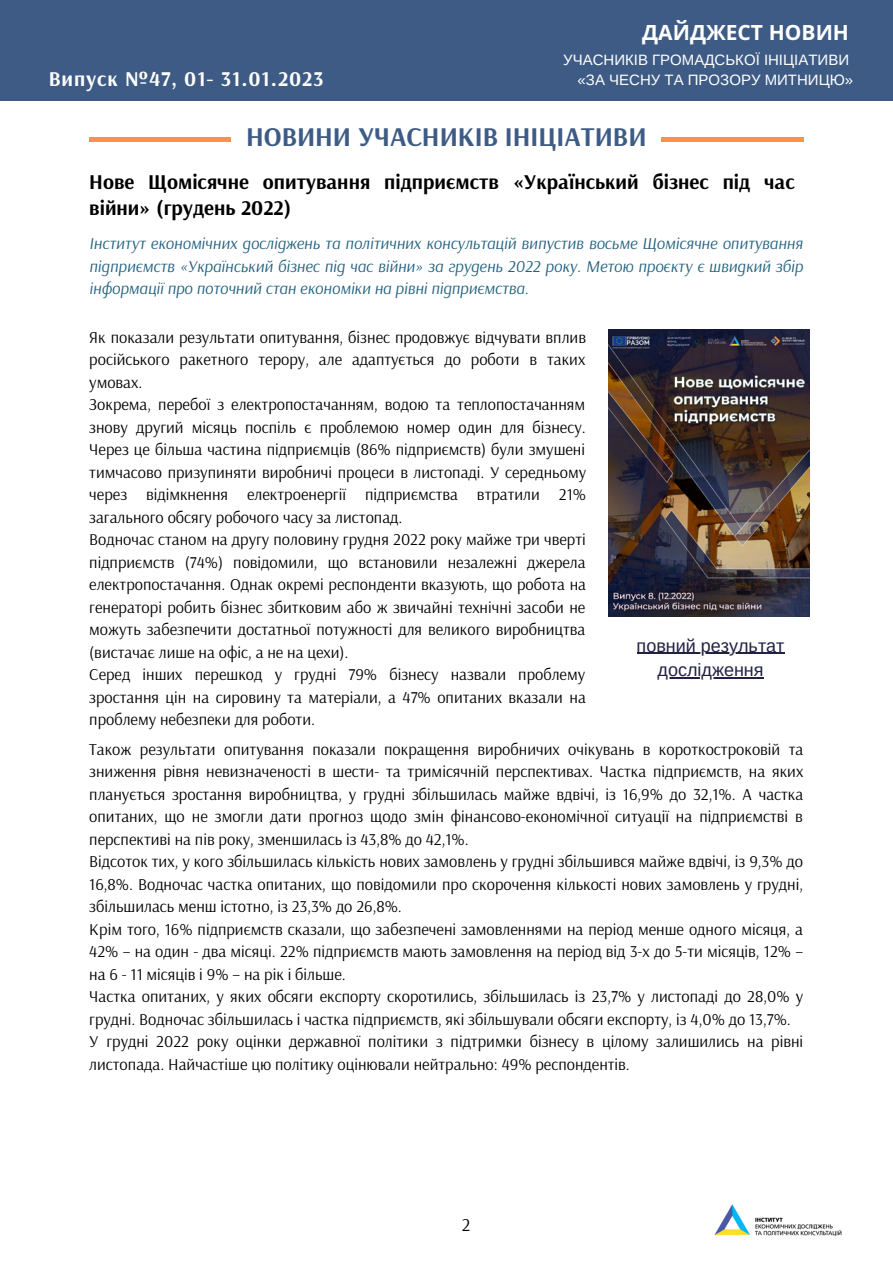
<style>
.page{position:relative;width:893px;height:1264px;background:#fff}
.page>*{position:absolute;margin:0;border:0;box-sizing:border-box;transform-origin:0 0}
.t1{font:700 27px "Arsenal";color:#3d5b84}
.t2{font:700 21px/25.8px "Arsenal";color:#000}
.t3{font:700 21px "Arsenal";letter-spacing:.045em;color:#fff}
.t4{font:700 21px "Noto Sans";color:#fff}
.t5{font:18px/24.8px "Arimo";color:#212243;text-align:center}
.t6{font:18px "Arsenal";color:#000}
.t7{font:16.5px/22.5px "Arsenal";color:#000}
.t8{font:italic 16.5px/22.5px "Arsenal";color:#22607e;text-align:justify}
.t9{font:15px "Arimo";color:#fff}
</style>
<div class="page">
<div style="left:0;top:0;width:892px;height:101px;background:#3d5b84"></div>
<div style="left:595px;top:137px;width:208px;height:5px;background:#ff914d"></div>
<div style="left:89px;top:137px;width:208px;height:5px;background:#ff914d"></div>
<div style="left:232px;top:132px;width:428px;height:39px;background:#fff"></div>
<img style="left:714px;top:1204px;width:128px;height:32px">
<img style="left:608px;top:330px;width:201px;height:286px">
<hr style="left:636px;top:652px;width:148px;height:2px;background:#212243">
<hr style="left:657px;top:677px;width:106px;height:1px;background:#212243">
<p class="t4" style="left:642px;top:17px;width:208px">ДАЙДЖЕСТ НОВИН</p>
<p class="t9" style="left:563px;top:51px;width:287px">УЧАСНИКІВ ГРОМАДСЬКОЇ ІНІЦІАТИВИ</p>
<p class="t3" style="left:49px;top:65px;width:276px">Випуск №47, 01- 31.01.2023</p>
<p class="t9" style="left:577px;top:71px;width:277px">«ЗА ЧЕСНУ ТА ПРОЗОРУ МИТНИЦЮ»</p>
<h1 class="t1" style="left:246px;top:119px;width:402px">НОВИНИ УЧАСНИКІВ ІНІЦІАТИВИ</h1>
<p class="t2" style="left:89px;top:168px;width:707px">Нове Щомісячне опитування підприємств «Український бізнес під час війни» (грудень 2022)</p>
<p class="t8" style="left:89px;top:232px;width:715px">Інститут економічних досліджень та політичних консультацій випустив восьме Щомісячне опитування підприємств «Український бізнес під час війни» за грудень 2022 року. Метою проєкту є швидкий збір інформації про поточний стан економіки на рівні підприємства.</p>
<p class="t7" style="left:89px;top:325px;width:498px">Як показали результати опитування, бізнес продовжує відчувати вплив російського ракетного терору, але адаптується до роботи в таких умовах.<br>Зокрема, перебої з електропостачанням, водою та теплопостачанням знову другий місяць поспіль є проблемою номер один для бізнесу.<br>Через це більша частина підприємців (86% підприємств) були змушені тимчасово призупиняти виробничі процеси в листопаді. У середньому через відімкнення електроенергії підприємства втратили 21% загального обсягу робочого часу за листопад.<br>Водночас станом на другу половину грудня 2022 року майже три чверті підприємств (74%) повідомили, що встановили незалежні джерела електропостачання. Однак окремі респонденти вказують, що робота на генераторі робить бізнес збитковим або ж звичайні технічні засоби не можуть забезпечити достатньої потужності для великого виробництва (вистачає лише на офіс, а не на цехи).<br>Серед інших перешкод у грудні 79% бізнесу назвали проблему зростання цін на сировину та матеріали, а 47% опитаних вказали на проблему небезпеки для роботи.</p>
<p class="t7" style="left:89px;top:737px;width:715px">Також результати опитування показали покращення виробничих очікувань в короткостроковій та зниження рівня невизначеності в шести- та тримісячній перспективах. Частка підприємств, на яких планується зростання виробництва, у грудні збільшилась майже вдвічі, із 16,9% до 32,1%. А частка опитаних, що не змогли дати прогноз щодо змін фінансово-економічної ситуації на підприємстві в перспективі на пів року, зменшилась із 43,8% до 42,1%.<br>Відсоток тих, у кого збільшилась кількість нових замовлень у грудні збільшився майже вдвічі, із 9,3% до 16,8%. Водночас частка опитаних, що повідомили про скорочення кількості нових замовлень у грудні, збільшилась менш істотно, із 23,3% до 26,8%.<br>Крім того, 16% підприємств сказали, що забезпечені замовленнями на період менше одного місяця, а 42% – на один - два місяці. 22% підприємств мають замовлення на період від 3-х до 5-ти місяців, 12% – на 6 - 11 місяців і 9% – на рік і більше.<br>Частка опитаних, у яких обсяги експорту скоротились, збільшилась із 23,7% у листопаді до 28,0% у грудні. Водночас збільшилась і частка підприємств, які збільшували обсяги експорту, із 4,0% до 13,7%.<br>У грудні 2022 року оцінки державної політики з підтримки бізнесу в цілому залишились на рівні листопада. Найчастіше цю політику оцінювали нейтрально: 49% респондентів.</p>
<p class="t5" style="left:636px;top:633px;width:149px">повний результат дослідження</p>
<p class="t6" style="left:461px;top:1212px;width:10px">2</p>
</div>
